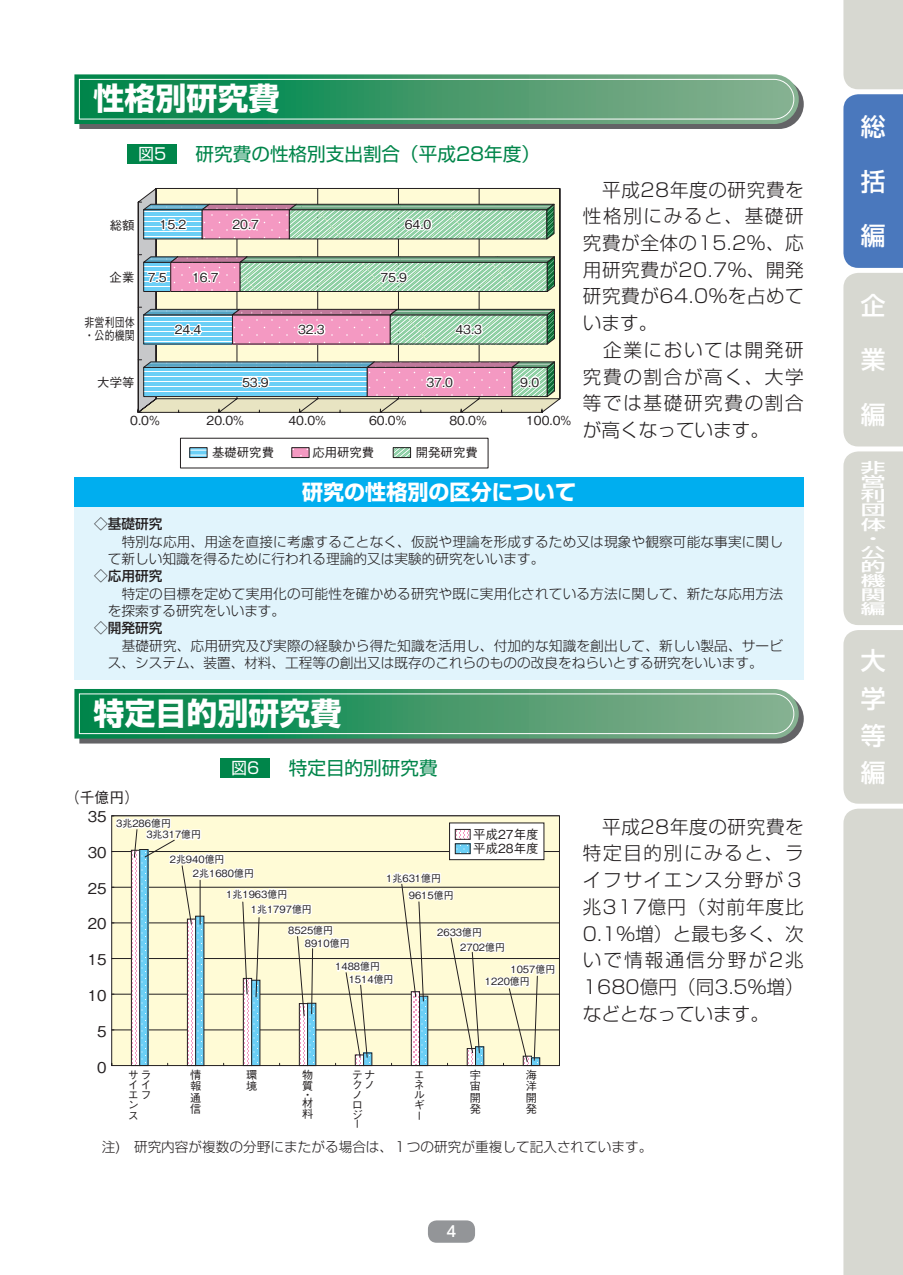
<style>
.page{position:relative;width:903px;height:1275px;background:#fff}
.page>*{position:absolute;margin:0;border:0;box-sizing:border-box;transform-origin:0 0}
.t1{font:700 30.97px "Shin Go Pro";color:#fff}
.t2{font:500 24.85px "Shin Go Pro";color:#fff}
.t3{font:700 21px "Shin Go Pro";color:#fff}
.t4{font:300 18.55px/26.8px "Shin Go Pro";letter-spacing:.03em;color:#231f20}
.t5{font:18.55px "Shin Go Pro";color:#00854a}
.t6{font:500 14.88px "Gothic BBB Pro";color:#231f20}
.t7{font:500 14.88px "UD Shin Go Pro";color:#fff}
.t8{font:500 14.17px "Shin Go Pro";color:#fff;scale:1.75 1}
.t9{font:300 13.65px/17.3px "Shin Go Pro";letter-spacing:.01em;color:#231f20}
.t10{font:500 13.65px "Shin Go Pro";color:#231f20}
.t11{font:500 12.42px/14.3px "Gothic BBB Pro";color:#231f20}
.t12{font:500 12.42px/13.5px "Gothic BBB Pro";color:#231f20;scale:.8 1}
.t13{font:500 11.2px/11.2px "Gothic BBB Pro";color:#231f20}
.t14{font:500 9.97px "Gothic BBB Pro";color:#231f20}
.s1{font-size:16.1px;color:#fff}
</style>
<div class="page">
<div style="left:428px;top:1220px;width:47px;height:23px;background:#939598;border-radius:9px"></div>
<svg style="left:393px;top:447px;width:18px;height:11px"></svg>
<svg style="left:74px;top:74px;width:730px;height:55px;background:#4c9971"></svg>
<svg style="left:74px;top:689px;width:730px;height:54px;background:#4b9970"></svg>
<div style="left:127px;top:144px;width:50px;height:20px;background:#00854a"></div>
<div style="left:221px;top:758px;width:49px;height:20px;background:#00854a"></div>
<div style="left:74px;top:477px;width:730px;height:30px;background:#00aeef"></div>
<div style="left:74px;top:507px;width:730px;height:173px;background:#e1f4fc"></div>
<svg style="left:138px;top:188px;width:422px;height:224px;background:#bfc8bd"></svg>
<svg style="left:113px;top:817px;width:445px;height:247px;background:#ededd2"></svg>
<div style="left:111px;top:815px;width:449px;height:251px;border:1px solid #231f20"></div>
<div style="left:190px;top:448px;width:17px;height:10px;background:#a2e0f9"></div>
<svg style="left:191px;top:450px;width:14px;height:6px"></svg>
<div style="left:189px;top:447px;width:18px;height:11px;border:1px solid #231f20"></div>
<div style="left:291px;top:447px;width:18px;height:11px;background:#f499c2;border:1px solid #231f20"></div>
<svg style="left:843px;top:0;width:60px;height:1275px;background:#c5cccf"></svg>
<h1 class="t1" style="left:94px;top:74px;width:188px">性格別研究費</h1>
<h3 class="t5" style="left:138px;top:139px;width:404px"><span class="s1">図5</span> 　研究費の性格別支出割合（平成28年度）</h3>
<p class="t11" style="left:110px;top:216px;width:26px">総額</p>
<p class="t11" style="left:160px;top:216px;width:28px">15.2</p>
<p class="t11" style="left:232px;top:216px;width:28px">20.7</p>
<p class="t11" style="left:405px;top:216px;width:28px">64.0</p>
<p class="t11" style="left:110px;top:269px;width:26px">企業</p>
<p class="t12" style="left:85px;top:314px;width:64px">非営利団体・公的機関</p>
<p class="t11" style="left:97px;top:374px;width:39px">大学等</p>
<p class="t11" style="left:130px;top:411px;width:31px">0.0%</p>
<p class="t11" style="left:207px;top:411px;width:39px">20.0%</p>
<p class="t11" style="left:288px;top:411px;width:39px">40.0%</p>
<p class="t11" style="left:369px;top:411px;width:39px">60.0%</p>
<p class="t11" style="left:449px;top:411px;width:39px">80.0%</p>
<p class="t11" style="left:526px;top:411px;width:47px">100.0%</p>
<p class="t11" style="left:212px;top:444px;width:64px">基礎研究費</p>
<p class="t11" style="left:312px;top:444px;width:64px">応用研究費</p>
<p class="t11" style="left:416px;top:444px;width:64px">開発研究費</p>
<p class="t11" style="left:148px;top:268px;width:20px">7.5</p>
<p class="t11" style="left:192px;top:268px;width:28px">16.7</p>
<p class="t11" style="left:380px;top:268px;width:28px">75.9</p>
<p class="t11" style="left:175px;top:321px;width:28px">24.4</p>
<p class="t11" style="left:298px;top:321px;width:28px">32.3</p>
<p class="t11" style="left:455px;top:321px;width:28px">43.3</p>
<p class="t11" style="left:242px;top:373px;width:28px">53.9</p>
<p class="t11" style="left:426px;top:373px;width:28px">37.0</p>
<p class="t11" style="left:520px;top:373px;width:20px">9.0</p>
<h3 class="t4" style="left:583px;top:174px;width:222px">　平成28年度の研究費を性格別にみると、基礎研究費が全体の15.2％、応用研究費が20.7％、開発研究費が64.0％を占めています。<br>　企業においては開発研究費の割合が高く、大学等では基礎研究費の割合が高くなっています。</h3>
<h3 class="t3" style="left:302px;top:476px;width:276px">研究の性格別の区分について</h3>
<p class="t10" style="left:94px;top:513px;width:70px">◇基礎研究</p>
<p class="t9" style="left:108px;top:531px;width:676px">　特別な応用、用途を直接に考慮することなく、仮説や理論を形成するため又は現象や観察可能な事実に関して新しい知識を得るために行われる理論的又は実験的研究をいいます。</p>
<p class="t10" style="left:94px;top:565px;width:70px">◇応用研究</p>
<p class="t9" style="left:108px;top:583px;width:676px">　特定の目標を定めて実用化の可能性を確かめる研究や既に実用化されている方法に関して、新たな応用方法を探索する研究をいいます。</p>
<p class="t10" style="left:94px;top:617px;width:70px">◇開発研究</p>
<p class="t9" style="left:108px;top:635px;width:676px">　基礎研究、応用研究及び実際の経験から得た知識を活用し、付加的な知識を創出して、新しい製品、サービス、システム、装置、材料、工程等の創出又は既存のこれらのものの改良をねらいとする研究をいいます。</p>
<h1 class="t1" style="left:94px;top:689px;width:250px">特定目的別研究費</h1>
<p class="t6" style="left:65px;top:785px;width:76px">（千億円）</p>
<h3 class="t5" style="left:231px;top:753px;width:208px"><span class="s1">図6</span> 　特定目的別研究費</h3>
<p class="t6" style="left:88px;top:804px;width:20px">35</p>
<p class="t6" style="left:88px;top:840px;width:20px">30</p>
<p class="t6" style="left:88px;top:876px;width:20px">25</p>
<p class="t6" style="left:88px;top:912px;width:20px">20</p>
<p class="t6" style="left:88px;top:948px;width:20px">15</p>
<p class="t6" style="left:88px;top:983px;width:20px">10</p>
<p class="t6" style="left:97px;top:1019px;width:11px">5</p>
<p class="t6" style="left:97px;top:1055px;width:11px">0</p>
<p class="t14" style="left:116px;top:815px;width:56px">3兆286億円</p>
<p class="t14" style="left:146px;top:827px;width:56px">3兆317億円</p>
<p class="t14" style="left:193px;top:865px;width:63px">2兆1680億円</p>
<p class="t14" style="left:251px;top:901px;width:63px">1兆1797億円</p>
<p class="t14" style="left:305px;top:935px;width:46px">8910億円</p>
<p class="t14" style="left:170px;top:851px;width:56px">2兆940億円</p>
<p class="t14" style="left:226px;top:886px;width:63px">1兆1963億円</p>
<p class="t14" style="left:288px;top:923px;width:46px">8525億円</p>
<p class="t14" style="left:386px;top:870px;width:56px">1兆631億円</p>
<p class="t14" style="left:409px;top:887px;width:46px">9615億円</p>
<p class="t11" style="left:473px;top:826px;width:67px">平成27年度平成28年度</p>
<p class="t14" style="left:437px;top:925px;width:46px">2633億円</p>
<p class="t14" style="left:460px;top:939px;width:46px">2702億円</p>
<p class="t14" style="left:335px;top:959px;width:46px">1488億円</p>
<p class="t14" style="left:349px;top:971px;width:46px">1514億円</p>
<p class="t14" style="left:510px;top:961px;width:46px">1057億円</p>
<p class="t14" style="left:485px;top:974px;width:46px">1220億円</p>
<p class="t13" style="left:128px;top:1069px;width:24px;line-height:10px">サライイエフンス</p>
<p class="t13" style="left:190px;top:1068px;width:12px;text-align:justify">情報通信</p>
<p class="t13" style="left:246px;top:1068px;width:12px">環境</p>
<p class="t13" style="left:302px;top:1068px;width:12px">物質</p>
<p class="t13" style="left:302px;top:1089px;width:12px;line-height:8.4px">・材</p>
<p class="t13" style="left:302px;top:1107px;width:12px">料</p>
<p class="t13" style="left:352px;top:1069px;width:24px;line-height:9.8px">テナクノノ<br>ロジ<br>ー</p>
<p class="t13" style="left:414px;top:1069px;width:12px;line-height:10px;text-align:justify">エネルギー</p>
<p class="t13" style="left:470px;top:1068px;width:12px;text-align:justify">宇宙開発</p>
<p class="t13" style="left:526px;top:1068px;width:12px;text-align:justify">海洋開発</p>
<h3 class="t4" style="left:583px;top:811px;width:222px;text-align:justify">　平成28年度の研究費を特定目的別にみると、ライフサイエンス分野が３兆317億円（対前年度比0.1％増）と最も多く、次いで情報通信分野が2兆1680億円（同3.5％増）などとなっています。</h3>
<p class="t9" style="left:102px;top:1136px;width:552px">注)　研究内容が複数の分野にまたがる場合は、１つの研究が重複して記入されています。</p>
<p class="t7" style="left:447px;top:1219px;width:11px">4</p>
<h2 class="t2" style="left:861px;top:106px;width:26px">総</h2>
<h2 class="t2" style="left:861px;top:161px;width:26px">括</h2>
<h2 class="t2" style="left:861px;top:215px;width:26px">編</h2>
<h2 class="t2" style="left:861px;top:285px;width:26px">企</h2>
<h2 class="t2" style="left:861px;top:339px;width:26px">業</h2>
<h2 class="t2" style="left:861px;top:394px;width:26px">編</h2>
<p class="t8" style="left:861px;top:456px;width:16px">非</p>
<p class="t8" style="left:861px;top:470px;width:16px">営</p>
<p class="t8" style="left:861px;top:484px;width:16px">利</p>
<p class="t8" style="left:861px;top:498px;width:16px">団</p>
<p class="t8" style="left:861px;top:512px;width:16px">体</p>
<p class="t8" style="left:861px;top:527px;width:16px">・</p>
<p class="t8" style="left:861px;top:541px;width:16px">公</p>
<p class="t8" style="left:861px;top:555px;width:16px">的</p>
<p class="t8" style="left:861px;top:569px;width:16px">機</p>
<p class="t8" style="left:861px;top:583px;width:16px">関</p>
<p class="t8" style="left:861px;top:597px;width:16px">編</p>
<h2 class="t2" style="left:861px;top:641px;width:26px">大</h2>
<h2 class="t2" style="left:861px;top:678px;width:26px">学</h2>
<h2 class="t2" style="left:861px;top:715px;width:26px">等</h2>
<h2 class="t2" style="left:861px;top:752px;width:26px">編</h2>
</div>
